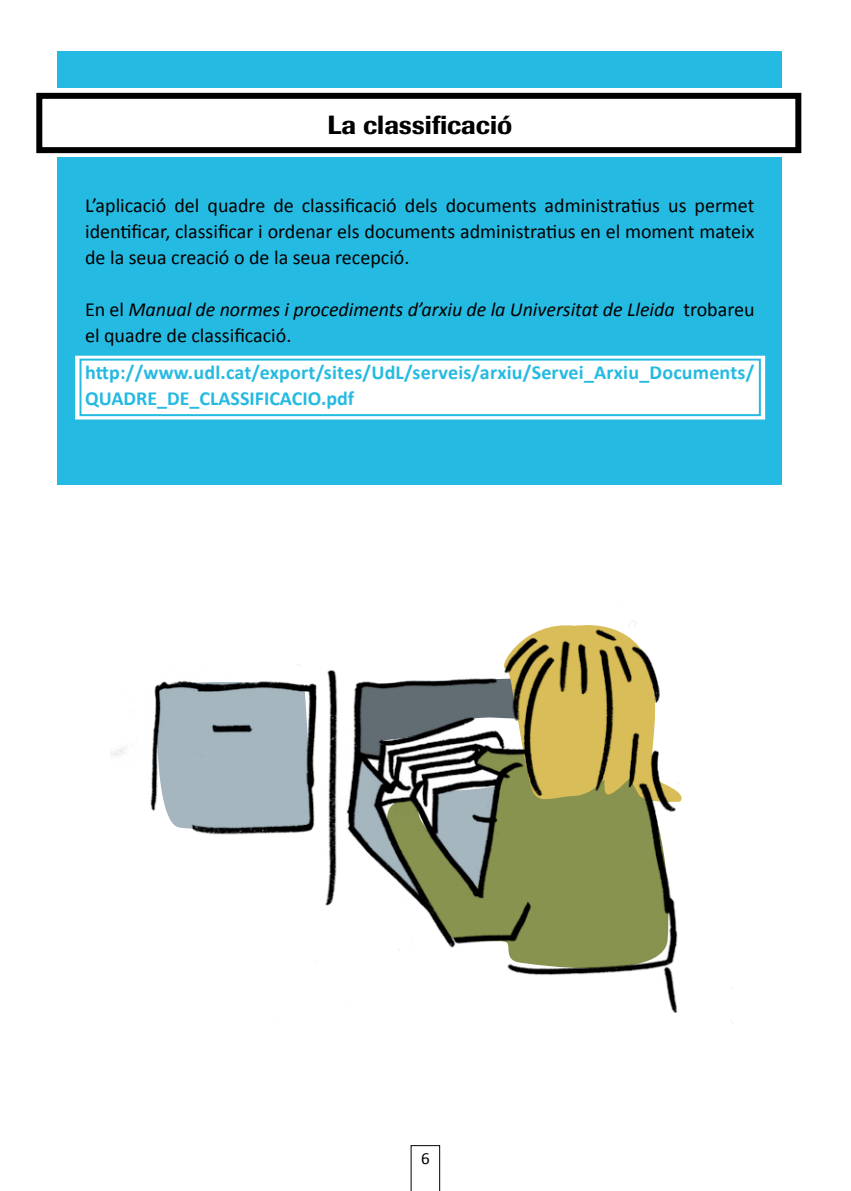
<style>
.page{position:relative;width:851px;height:1191px;background:#fff}
.page>*{position:absolute;margin:0;border:0;box-sizing:border-box;transform-origin:0 0}
.t1{font:500 26px "Imago";color:#000}
.t2{font:20px/26px "Calibri";color:#000;text-align:justify}
.t3{font:700 20px/26px "Calibri";letter-spacing:.01em;color:#25bae2}
.t4{font:italic 20px/26px "Calibri";color:#000}
.t5{font:17px "Calibri";color:#000}
.s1{font-style:normal}
</style>
<div class="page">
<svg style="left:410px;top:1145px;width:30px;height:46px"></svg>
<div style="left:57px;top:51px;width:724px;height:434px;background:#25bae2"></div>
<svg style="left:75px;top:356px;width:690px;height:63px;fill:#fff"></svg>
<div style="left:79px;top:358px;width:681px;height:58px;background:#fff;border:2px solid #25bae2"></div>
<svg style="left:36px;top:89px;width:766px;height:68px;fill:#fff"></svg>
<div style="left:39px;top:96px;width:759px;height:54px;background:#fff"></div>
<div style="left:36px;top:93px;width:765px;height:60px;border:6px solid #000"></div>
<img style="left:111px;top:621px;width:571px;height:392px">
<h1 class="t1" style="left:327px;top:109px;width:186px">La classificació</h1>
<p class="t2" style="left:85px;top:191px;width:670px">L’aplicació del quadre de classificació dels documents administratius us permet identificar, classificar i ordenar els documents administratius en el moment mateix de la seua creació o de la seua recepció.</p>
<p class="t4" style="left:85px;top:295px;width:670px"><span class="s1">En el</span> Manual de normes i procediments d’arxiu de la Universitat de Lleida <span class="s1">trobareu el quadre de classificació.</span></p>
<p class="t3" style="left:85px;top:359px;width:670px">http://www.udl.cat/export/sites/UdL/serveis/arxiu/Servei_Arxiu_Documents/<br>QUADRE_DE_CLASSIFICACIO.pdf</p>
<p class="t5" style="left:421px;top:1147px;width:10px">6</p>
</div>
